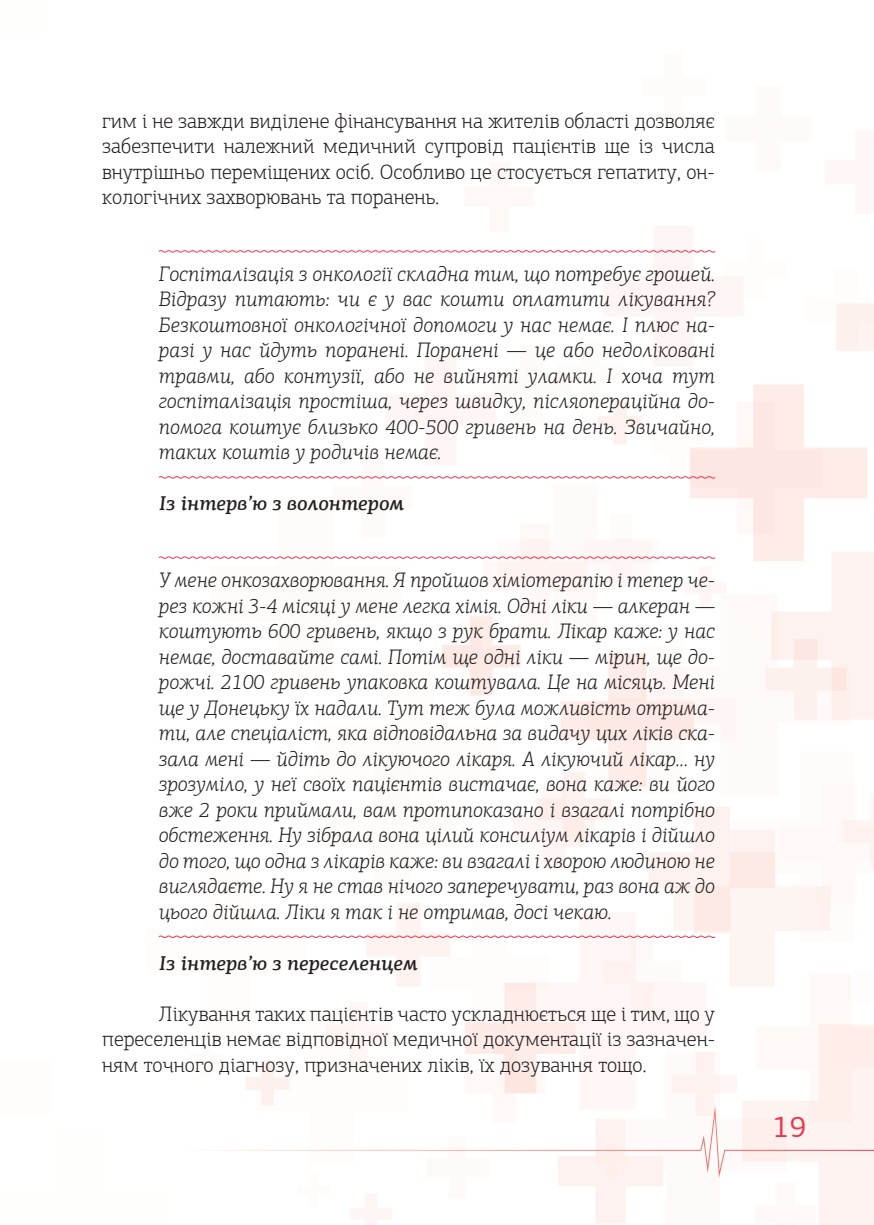
<style>
.page{position:relative;width:874px;height:1225px;background:#fff}
.page>*{position:absolute;margin:0;border:0;box-sizing:border-box;transform-origin:0 0}
.t1{font:30px "PF Agora Slab Pro";color:#ee354b}
.t2{font:italic 300 21px/25.6px "PF Agora Slab Pro";letter-spacing:-.005em;color:#231f20;text-align:justify}
.t3{font:300 21px/25.6px "PF Agora Slab Pro";color:#231f20;text-align:justify}
.t4{font:italic 500 20px "PF Agora Slab Pro";color:#231f20}
</style>
<div class="page">
<img style="left:246px;top:227px;width:627px;height:998px">
<svg style="left:215px;top:1106px;width:658px;height:72px"></svg>
<svg style="left:158px;top:250px;width:557px;height:3px"></svg>
<svg style="left:158px;top:475px;width:557px;height:4px"></svg>
<svg style="left:158px;top:556px;width:557px;height:3px"></svg>
<svg style="left:158px;top:935px;width:557px;height:3px"></svg>
<p class="t3" style="left:102px;top:110px;width:614px">гим і не завжди виділене фінансування на жителів області дозволяє забезпечити належний медичний супровід пацієнтів ще із числа внутрішньо переміщених осіб. Особливо це стосується гепатиту, он&shy;кологічних захворювань та поранень.</p>
<p class="t2" style="left:159px;top:263px;width:557px">Госпіталізація з онкології складна тим, що потребує грошей.<br>Відразу питають: чи є у вас кошти оплатити лікування?<br>Безкоштовної онкологічної допомоги у нас немає. І плюс на&shy;разі у нас йдуть поранені. Поранені — це або недоліковані травми, або контузії, або не вийняті уламки. І хоча тут госпіталізація простіша, через швидку, післяопераційна до&shy;помога коштує близько 400-500 гривень на день. Звичайно, таких коштів у родичів немає.</p>
<p class="t4" style="left:159px;top:495px;width:247px">Із інтерв’ю з волонтером</p>
<p class="t2" style="left:159px;top:569px;width:557px">У мене онкозахворювання. Я пройшов хіміотерапію і тепер че&shy;рез кожні 3-4 місяці у мене легка хімія. Одні ліки — алкеран — коштують 600 гривень, якщо з рук брати. Лікар каже: у нас немає, доставайте самі. Потім ще одні ліки — мірин, ще до&shy;рожчі. 2100 гривень упаковка коштувала. Це на місяць. Мені ще у Донецьку їх надали. Тут теж була можливість отрима&shy;ти, але спеціаліст, яка відповідальна за видачу цих ліків ска&shy;зала мені — йдіть до лікуючого лікаря. А лікуючий лікар… ну зрозуміло, у неї своїх пацієнтів вистачає, вона каже: ви його вже 2 роки приймали, вам протипоказано і взагалі потрібно обстеження. Ну зібрала вона цілий консиліум лікарів і дійшло до того, що одна з лікарів каже: ви взагалі і хворою людиною не виглядаєте. Ну я не став нічого заперечувати, раз вона аж до цього дійшла. Ліки я так і не отримав, досі чекаю.</p>
<p class="t4" style="left:159px;top:954px;width:260px">Із інтерв’ю з переселенцем</p>
<p class="t3" style="left:102px;top:1002px;width:614px;text-indent:57px">Лікування таких пацієнтів часто ускладнюється ще і тим, що у переселенців немає відповідної медичної документації із зазначен&shy;ням точного діагнозу, призначених ліків, їх дозування тощо.</p>
<h1 class="t1" style="left:772px;top:1114px;width:35px">19</h1>
</div>
